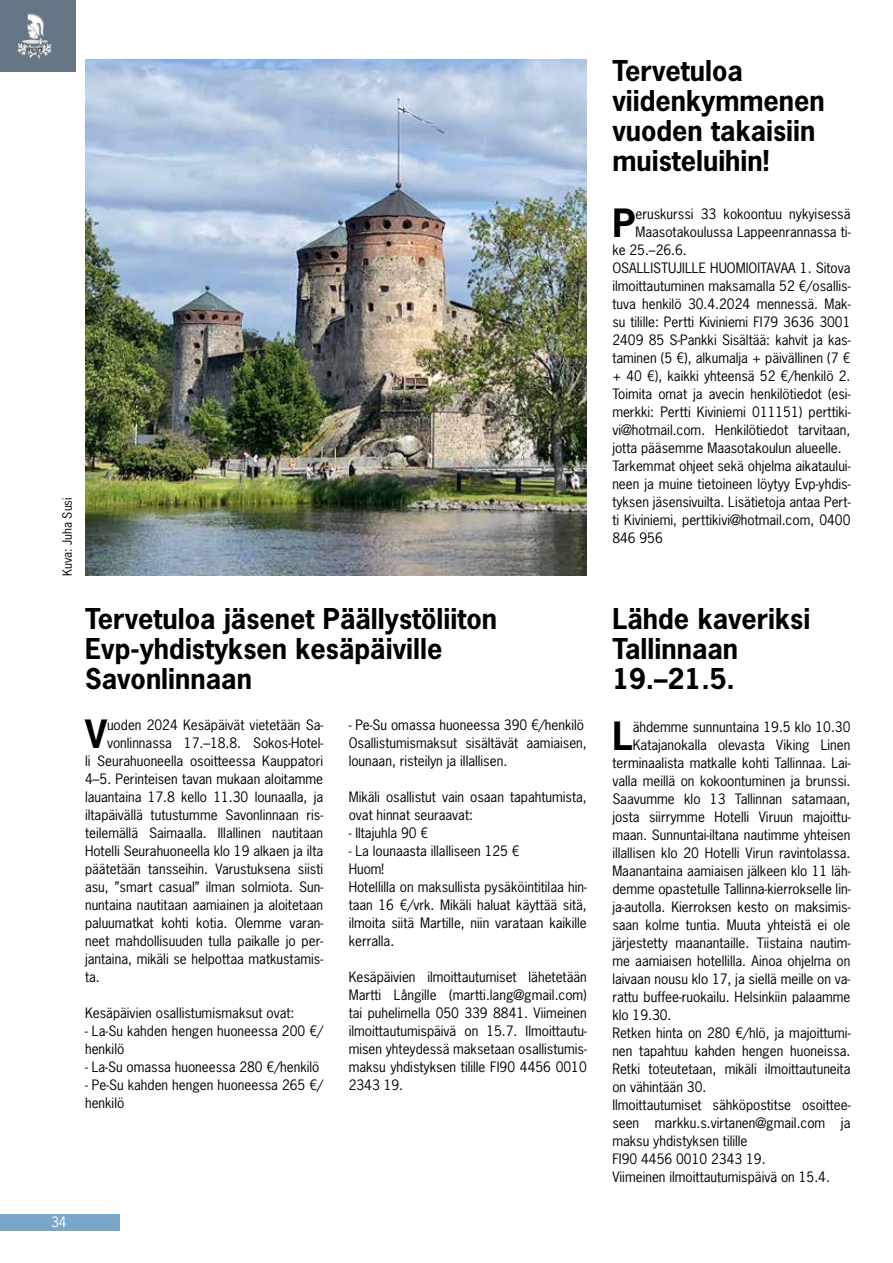
<style>
.page{position:relative;width:893px;height:1263px;background:#fff}
.page>*{position:absolute;margin:0;border:0;box-sizing:border-box;transform-origin:0 0}
.t1{font:700 36.6px "News Gothic Std";color:#000}
.t2{font:700 27px/30px "News Gothic Std";color:#000}
.t3{font:13.5px/18px "News Gothic Std";color:#000}
.t4{font:13.5px "News Gothic Std";color:#fff}
.t5{font:12px "News Gothic Std";color:#000}
</style>
<div class="page">
<div style="left:0;top:0;width:75px;height:72px;background:#677686"></div>
<img style="left:27px;top:13px;width:14px;height:26px">
<div style="left:0;top:1214px;width:119px;height:16px;background:#7aa6c9"></div>
<img style="left:85px;top:60px;width:502px;height:516px">
<p class="t5" style="left:59px;top:576px;width:80px;rotate:-90deg">Kuva: Juha Susi</p>
<h2 class="t2" style="left:85px;top:603px;width:413px">Tervetuloa jäsenet Päällystöliiton<br>Evp-yhdistyksen kesäpäiville<br>Savonlinnaan</h2>
<p class="t3" style="left:349px;top:716px;width:240px">- Pe-Su omassa huoneessa 390 €/henkilö<br>Osallistumismaksut sisältävät aamiaisen, lounaan, risteilyn ja illallisen.</p>
<p class="t3" style="left:349px;top:788px;width:240px">Mikäli osallistut vain osaan tapahtumista, ovat hinnat seuraavat:</p>
<p class="t3" style="left:349px;top:824px;width:81px">- Iltajuhla 90 €</p>
<p class="t3" style="left:349px;top:842px;width:240px">- La lounaasta illalliseen 125 €<br>Huom!<br>Hotellilla on maksullista pysäköintitilaa hin&shy;taan 16 €/vrk. Mikäli haluat käyttää sitä, ilmoita siitä Martille, niin varataan kaikille kerralla.</p>
<p class="t3" style="left:349px;top:968px;width:240px;text-align:justify">Kesäpäivien ilmoittautumiset lähetetään Martti Långille (martti.lang@gmail.com) tai puhelimella 050 339 8841. Viimeinen ilmoittautumispäivä on 15.7. Ilmoittautu&shy;misen yhteydessä maksetaan osallistumis&shy;maksu yhdistyksen tilille FI90 4456 0010<br>2343 19.</p>
<h1 class="t1" style="left:85px;top:710px;width:23px">V</h1>
<p class="t3" style="left:107px;top:716px;width:218px">uoden 2024 Kesäpäivät vietetään Sa-</p>
<p class="t3" style="left:107px;top:734px;width:218px">vonlinnassa 17.–18.8. Sokos-Hotel-</p>
<p class="t3" style="left:85px;top:752px;width:240px">li Seurahuoneella osoitteessa Kauppatori</p>
<p class="t3" style="left:85px;top:770px;width:240px">4–5. Perinteisen tavan mukaan aloitamme</p>
<p class="t3" style="left:85px;top:788px;width:240px">lauantaina 17.8 kello 11.30 lounaalla, ja</p>
<p class="t3" style="left:85px;top:806px;width:240px">iltapäivällä tutustumme Savonlinnaan ris-</p>
<p class="t3" style="left:85px;top:824px;width:240px">teilemällä Saimaalla. Illallinen nautitaan</p>
<p class="t3" style="left:85px;top:842px;width:240px">Hotelli Seurahuoneella klo 19 alkaen ja ilta</p>
<p class="t3" style="left:85px;top:860px;width:240px">päätetään tansseihin. Varustuksena siisti</p>
<p class="t3" style="left:85px;top:878px;width:240px">asu, ”smart casual” ilman solmiota. Sun-</p>
<p class="t3" style="left:85px;top:896px;width:240px">nuntaina nautitaan aamiainen ja aloitetaan</p>
<p class="t3" style="left:85px;top:914px;width:240px">paluumatkat kohti kotia. Olemme varan-</p>
<p class="t3" style="left:85px;top:932px;width:240px">neet mahdollisuuden tulla paikalle jo per-</p>
<p class="t3" style="left:85px;top:950px;width:240px">jantaina, mikäli se helpottaa matkustamis-</p>
<p class="t3" style="left:85px;top:968px;width:16px">ta.</p>
<p class="t3" style="left:85px;top:1004px;width:211px">Kesäpäivien osallistumismaksut ovat:</p>
<p class="t3" style="left:85px;top:1022px;width:240px">- La-Su kahden hengen huoneessa 200 €/ henkilö</p>
<p class="t3" style="left:85px;top:1058px;width:236px">- La-Su omassa huoneessa 280 €/henkilö</p>
<p class="t3" style="left:85px;top:1076px;width:240px">- Pe-Su kahden hengen huoneessa 265 €/ henkilö</p>
<p class="t4" style="left:51px;top:1213px;width:17px">34</p>
<h2 class="t2" style="left:612px;top:55px;width:214px">Tervetuloa viidenkymmenen vuoden takaisiin muisteluihin!</h2>
<h1 class="t1" style="left:612px;top:199px;width:25px">P</h1>
<p class="t3" style="left:635px;top:205px;width:217px">eruskurssi 33 kokoontuu nykyisessä</p>
<p class="t3" style="left:635px;top:223px;width:217px">Maasotakoulussa Lappeenrannassa ti-</p>
<p class="t3" style="left:612px;top:241px;width:76px">ke 25.–26.6.</p>
<p class="t3" style="left:612px;top:259px;width:240px">OSALLISTUJILLE HUOMIOITAVAA 1. Sitova</p>
<p class="t3" style="left:612px;top:277px;width:240px">ilmoittautuminen maksamalla 52 €/osallis-</p>
<p class="t3" style="left:612px;top:295px;width:240px">tuva henkilö 30.4.2024 mennessä. Mak-</p>
<p class="t3" style="left:612px;top:313px;width:240px">su tilille: Pertti Kiviniemi FI79 3636 3001</p>
<p class="t3" style="left:612px;top:331px;width:240px">2409 85 S-Pankki Sisältää: kahvit ja kas-</p>
<p class="t3" style="left:612px;top:349px;width:240px">taminen (5 €), alkumalja + päivällinen (7 €</p>
<p class="t3" style="left:612px;top:367px;width:240px">+ 40 €), kaikki yhteensä 52 €/henkilö 2.</p>
<p class="t3" style="left:612px;top:385px;width:240px">Toimita omat ja avecin henkilötiedot (esi-</p>
<p class="t3" style="left:612px;top:403px;width:240px">merkki: Pertti Kiviniemi 011151) perttiki-</p>
<p class="t3" style="left:612px;top:421px;width:240px">vi@hotmail.com. Henkilötiedot tarvitaan,</p>
<p class="t3" style="left:612px;top:439px;width:231px">jotta pääsemme Maasotakoulun alueelle.</p>
<p class="t3" style="left:612px;top:457px;width:240px">Tarkemmat ohjeet sekä ohjelma aikataului-</p>
<p class="t3" style="left:612px;top:475px;width:240px">neen ja muine tietoineen löytyy Evp-yhdis-</p>
<p class="t3" style="left:612px;top:493px;width:240px">tyksen jäsensivuilta. Lisätietoja antaa Pert-</p>
<p class="t3" style="left:612px;top:511px;width:240px">ti Kiviniemi, perttikivi@hotmail.com, 0400</p>
<p class="t3" style="left:612px;top:529px;width:52px">846 956</p>
<h2 class="t2" style="left:612px;top:603px;width:199px">Lähde kaveriksi<br>Tallinnaan<br>19.–21.5.</h2>
<h1 class="t1" style="left:612px;top:712px;width:22px">L</h1>
<p class="t3" style="left:633px;top:718px;width:219px">ähdemme sunnuntaina 19.5 klo 10.30</p>
<p class="t3" style="left:633px;top:736px;width:219px">Katajanokalla olevasta Viking Linen</p>
<p class="t3" style="left:612px;top:754px;width:240px">terminaalista matkalle kohti Tallinnaa. Lai-</p>
<p class="t3" style="left:612px;top:772px;width:240px">valla meillä on kokoontuminen ja brunssi.</p>
<p class="t3" style="left:612px;top:790px;width:240px">Saavumme klo 13 Tallinnan satamaan,</p>
<p class="t3" style="left:612px;top:808px;width:240px">josta siirrymme Hotelli Viruun majoittu-</p>
<p class="t3" style="left:612px;top:826px;width:240px">maan. Sunnuntai-iltana nautimme yhteisen</p>
<p class="t3" style="left:612px;top:844px;width:240px">illallisen klo 20 Hotelli Virun ravintolassa.</p>
<p class="t3" style="left:612px;top:862px;width:240px">Maanantaina aamiaisen jälkeen klo 11 läh-</p>
<p class="t3" style="left:612px;top:880px;width:240px">demme opastetulle Tallinna-kierrokselle lin-</p>
<p class="t3" style="left:612px;top:898px;width:240px">ja-autolla. Kierroksen kesto on maksimis-</p>
<p class="t3" style="left:612px;top:916px;width:240px">saan kolme tuntia. Muuta yhteistä ei ole</p>
<p class="t3" style="left:612px;top:934px;width:240px">järjestetty maanantaille. Tiistaina nautim-</p>
<p class="t3" style="left:612px;top:952px;width:240px">me aamiaisen hotellilla. Ainoa ohjelma on</p>
<p class="t3" style="left:612px;top:970px;width:240px">laivaan nousu klo 17, ja siellä meille on va-</p>
<p class="t3" style="left:612px;top:988px;width:240px">rattu buffee-ruokailu. Helsinkiin palaamme</p>
<p class="t3" style="left:612px;top:1006px;width:61px">klo 19.30.</p>
<p class="t3" style="left:612px;top:1024px;width:240px">Retken hinta on 280 €/hlö, ja majoittumi-</p>
<p class="t3" style="left:612px;top:1042px;width:240px">nen tapahtuu kahden hengen huoneissa.</p>
<p class="t3" style="left:612px;top:1060px;width:240px">Retki toteutetaan, mikäli ilmoittautuneita</p>
<p class="t3" style="left:612px;top:1078px;width:96px">on vähintään 30.</p>
<p class="t3" style="left:612px;top:1096px;width:240px">Ilmoittautumiset sähköpostitse osoittee-</p>
<p class="t3" style="left:612px;top:1114px;width:240px">seen markku.s.virtanen@gmail.com ja</p>
<p class="t3" style="left:612px;top:1132px;width:137px">maksu yhdistyksen tilille</p>
<p class="t3" style="left:612px;top:1150px;width:155px">FI90 4456 0010 2343 19.</p>
<p class="t3" style="left:612px;top:1168px;width:219px">Viimeinen ilmoittautumispäivä on 15.4.</p>
</div>
